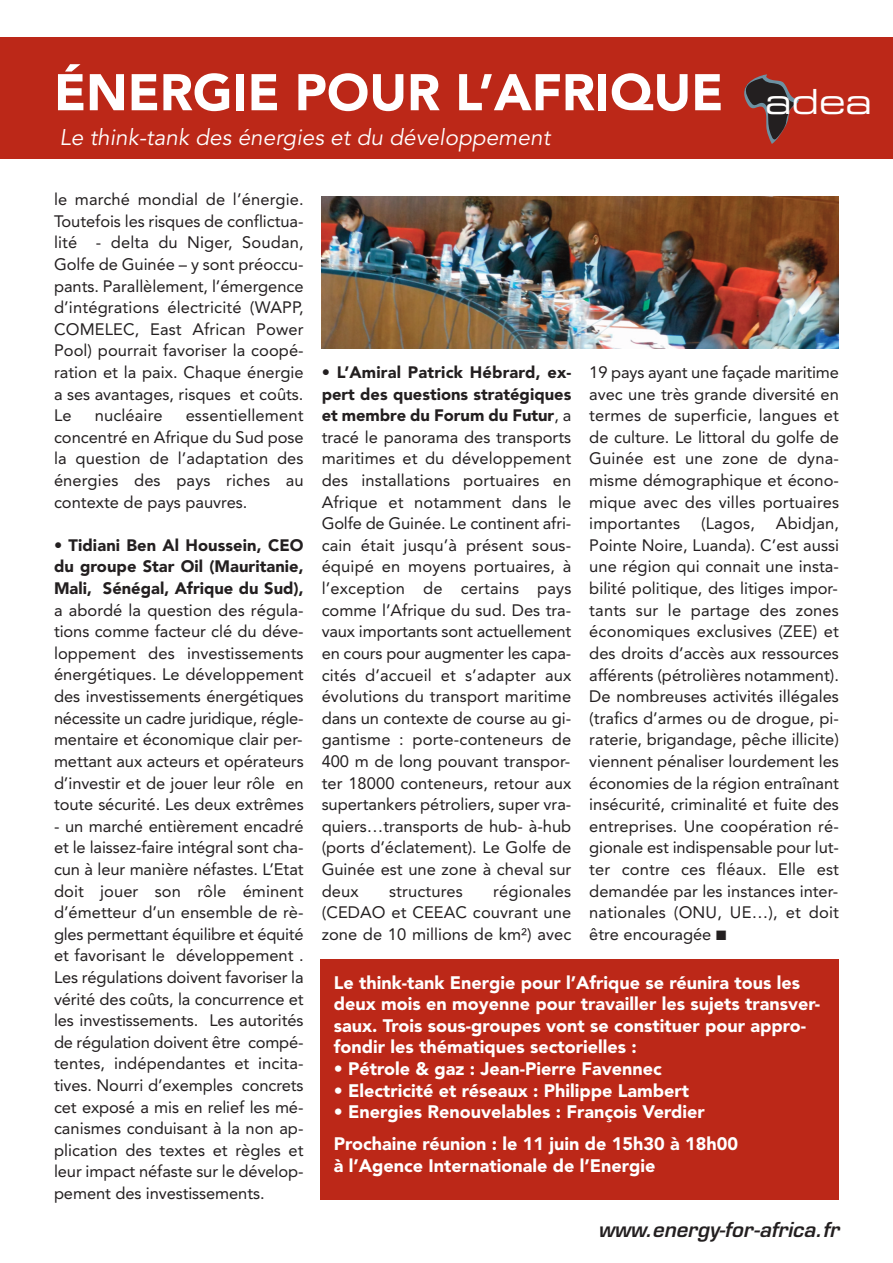
<style>
.page{position:relative;width:893px;height:1263px;background:#fff}
.page>*{position:absolute;margin:0;border:0;box-sizing:border-box;transform-origin:0 0}
.t1{font:900 51px "Avenir";color:#fff}
.t2{font:34.65px "Eurostile Extended Two";color:#fff}
.t3{font:22.5px "Avenir";color:#fff}
.t4{font:italic 600 20.1px "Eurostile";color:#231f20}
.t5{font:900 18px/21.6px "Avenir LT Std";color:#fff}
.t6{font:16.5px/21.6px "Avenir";color:#231f20;text-align:justify}
.t7{font:900 16.5px/21.6px "Avenir LT Std";color:#231f20;text-align:justify}
.s1{font-family:"Avenir";font-weight:400}
</style>
<div class="page">
<div style="left:0;top:37px;width:892px;height:122px;background:#bc2818"></div>
<svg style="left:744px;top:74px;width:55px;height:70px"></svg>
<img style="left:322px;top:196px;width:517px;height:152px">
<div style="left:321px;top:959px;width:518px;height:240px;background:#bc2818"></div>
<h1 class="t1" style="left:54px;top:62px;width:671px">ÉNERGIE POUR L’AFRIQUE</h1>
<h3 class="t3" style="left:60px;top:125px;width:496px">Le think-tank des énergies et du développement</h3>
<h2 class="t2" style="left:765px;top:78px;width:108px">adea</h2>
<p class="t6" style="left:54px;top:189px;width:251px">le marché mondial de l’énergie.<br>Toutefois les risques de conflictua&shy;lité - delta du Niger, Soudan, Golfe de Guinée – y sont préoccu&shy;pants. Parallèlement, l’émergence d’intégrations électricité (WAPP, COMELEC, East African Power Pool) pourrait favoriser la coopé&shy;ration et la paix. Chaque énergie a ses avantages, risques et coûts.<br>Le</p>
<p class="t6" style="left:54px;top:405px;width:251px;text-indent:132px">essentiellement concentré en Afrique du Sud pose la question de l’adaptation des énergies des pays riches au contexte de pays pauvres.</p>
<p class="t7" style="left:54px;top:534px;width:251px">• Tidiani Ben Al Houssein, CEO du groupe Star Oil (Mauritanie, Mali, Sénégal, Afrique du Sud),</p>
<p class="t6" style="left:54px;top:599px;width:251px">a abordé la question des régula&shy;tions comme facteur clé du déve&shy;loppement des investissements énergétiques. Le développement des investissements énergétiques nécessite un cadre juridique, régle&shy;mentaire et économique clair per&shy;mettant aux acteurs et opérateurs d’investir et de jouer leur rôle en toute sécurité. Les deux extrêmes</p>
<p class="t6" style="left:54px;top:815px;width:251px">- un marché entièrement encadré et le laissez-faire intégral sont cha&shy;cun à leur manière néfastes. L’Etat doit jouer son rôle éminent d’émetteur d’un ensemble de rè&shy;gles permettant équilibre et équité et favorisant le développement .<br>Les régulations doivent favoriser la vérité des coûts, la concurrence et les investissements. Les autorités de régulation doivent être compé&shy;tentes, indépendantes et incita&shy;tives. Nourri d’exemples concrets cet exposé a mis en relief les mé&shy;canismes conduisant à la non ap&shy;plication des textes et règles et leur impact néfaste sur le dévelop&shy;pement des investissements.</p>
<p class="t6" style="left:95px;top:405px;width:69px">nucléaire</p>
<p class="t7" style="left:322px;top:361px;width:251px">• L’Amiral Patrick Hébrard, ex&shy;pert des questions stratégiques et membre du Forum du Futur<span class="s1">, a</span></p>
<p class="t6" style="left:322px;top:426px;width:251px">tracé le panorama des transports maritimes et du développement des installations portuaires en Afrique et notamment dans le Golfe de Guinée. Le continent afri&shy;cain était jusqu’à présent sous&shy;équipé en moyens portuaires, à l’exception de certains pays comme l’Afrique du sud. Des tra&shy;vaux importants sont actuellement en cours pour augmenter les capa&shy;cités d’accueil et s’adapter aux évolutions du transport maritime dans un contexte de course au gi&shy;gantisme : porte-conteneurs de 400 m de long pouvant transpor&shy;ter 18000 conteneurs, retour aux supertankers pétroliers, super vra&shy;quiers…transports de hub- à-hub (ports d’éclatement). Le Golfe de Guinée est une zone à cheval sur deux</p>
<p class="t6" style="left:322px;top:880px;width:251px;text-indent:172px">régionales (CEDAO et CEEAC couvrant une zone de 10 millions de km²) avec</p>
<p class="t6" style="left:389px;top:880px;width:75px">structures</p>
<p class="t6" style="left:589px;top:362px;width:251px">19 pays ayant une façade maritime avec une très grande diversité en termes de superficie, langues et de culture. Le littoral du golfe de Guinée est une zone de dyna&shy;misme démographique et écono&shy;mique avec des villes portuaires importantes</p>
<p class="t6" style="left:589px;top:513px;width:251px;text-indent:187px">Abidjan, Pointe Noire, Luanda). C’est aussi une région qui connait une insta&shy;bilité politique, des litiges impor&shy;tants sur le partage des zones économiques exclusives (ZEE) et des droits d’accès aux ressources afférents (pétrolières notamment).<br>De nombreuses activités illégales (trafics d’armes ou de drogue, pi&shy;raterie, brigandage, pêche illicite) viennent pénaliser lourdement les économies de la région entraînant insécurité, criminalité et fuite des entreprises. Une coopération ré&shy;gionale est indispensable pour lut&shy;ter contre ces fléaux. Elle est demandée par les instances inter&shy;nationales (ONU, UE…), et doit être encouragée ■</p>
<p class="t6" style="left:701px;top:513px;width:55px">(Lagos,</p>
<p class="t5" style="left:334px;top:971px;width:488px">Le think-tank Energie pour l’Afrique se réunira tous les deux mois en moyenne pour travailler les sujets transver&shy;saux. Trois sous-groupes vont se constituer pour appro&shy;fondir les thématiques sectorielles :</p>
<p class="t5" style="left:334px;top:1058px;width:329px">• Pétrole &amp; gaz : Jean-Pierre Favennec</p>
<p class="t5" style="left:334px;top:1079px;width:357px">• Electricité et réseaux : Philippe Lambert</p>
<p class="t5" style="left:334px;top:1096px;width:406px;line-height:32.1px">• Energies Renouvelables : François Verdier<br>Prochaine réunion : le 11 juin de 15h30 à 18h00</p>
<p class="t5" style="left:334px;top:1155px;width:323px">à l’Agence Internationale de l’Energie</p>
<p class="t4" style="left:598px;top:1217px;width:248px">www.energy-for-africa.fr</p>
</div>
